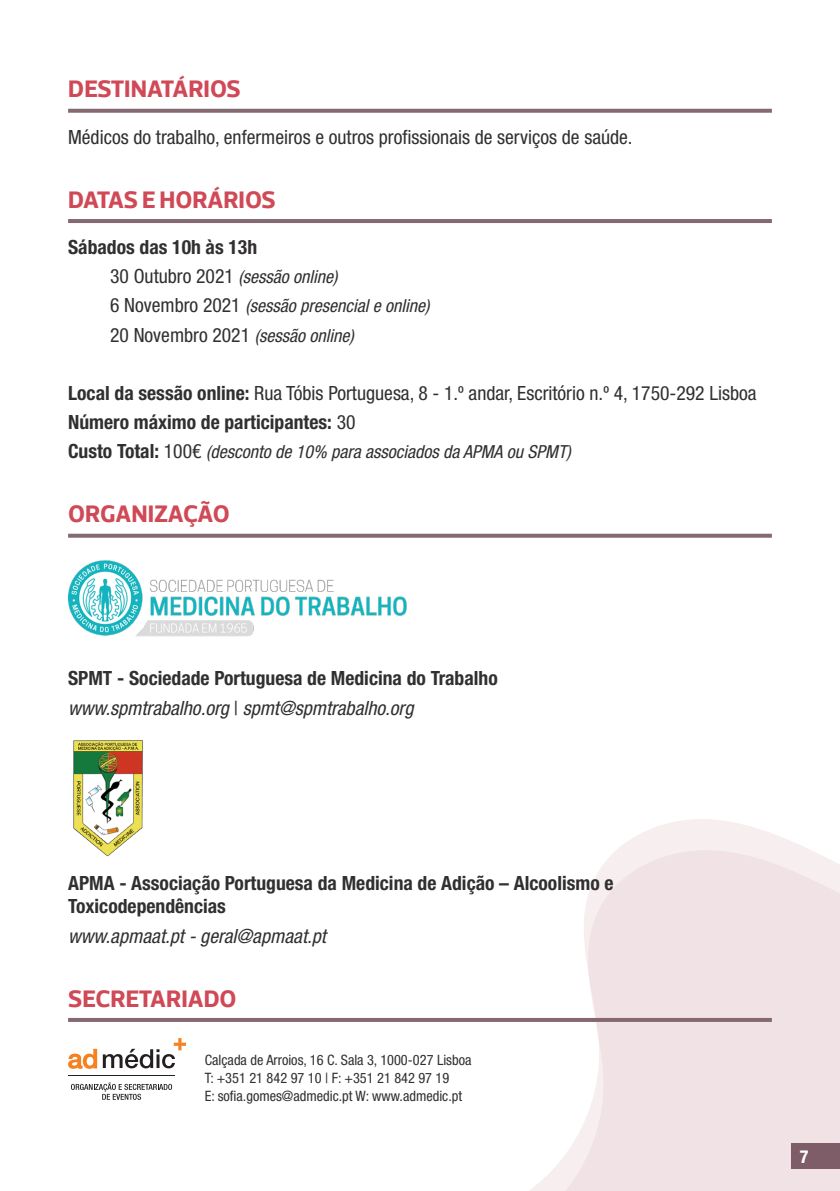
<style>
.page{position:relative;width:840px;height:1191px;background:#fff}
.page>*{position:absolute;margin:0;border:0;box-sizing:border-box;transform-origin:0 0}
.Título_do_trabalho{font:700 24px "Acto CTT";letter-spacing:-.01em;color:#d04957}
.Título_do_trabalho-2{font:condensed 19.6px "Helvetica Neue LT Std";color:#312f30}
.Título_do_trabalho-3{font:700 condensed 19.6px/23.6px "Helvetica Neue LT Std";color:#312f30}
.Título_do_trabalho-4{font:italic condensed 19.6px "Helvetica Neue LT Std";color:#312f30}
.Título_do_trabalho-5{font:italic condensed 18px "Helvetica Neue LT Std";color:#312f30}
.t1{font:700 condensed 18px "Helvetica Neue LT Std";color:#fff}
.Título_do_trabalho-6{font:condensed 14.4px "Helvetica Neue LT Std";color:#312f30}
.s1{font-style:normal;font-size:19.6px}
.s2{font-style:italic;font-size:18px}
.s3{font-weight:700}
.s4{font-weight:400}
.s5{font-weight:700;font-style:normal;font-size:19.6px}
.s6{font-style:normal}
</style>
<div class="page">
<svg style="left:617px;top:819px;width:193px;height:31px;fill:#f7eef0"></svg>
<svg style="left:529px;top:850px;width:310px;height:341px;fill:#f1e2e5"></svg>
<div style="left:790px;top:1143px;width:49px;height:25px;background:#7f5d68"></div>
<svg style="left:68px;top:109px;width:703px;height:4px;background:#8c727a"></svg>
<hr style="left:68px;top:219px;width:703px;height:4px;background:#856972">
<svg style="left:68px;top:534px;width:703px;height:4px;background:#8d737b"></svg>
<hr style="left:68px;top:1018px;width:703px;height:4px;background:#856972">
<img style="left:73px;top:740px;width:70px;height:117px">
<img style="left:68px;top:560px;width:339px;height:77px">
<svg style="left:68px;top:1048px;width:29px;height:20px"></svg>
<hr style="left:68px;top:1075px;width:107px;height:1px;background:#231f20">
<svg style="left:103px;top:1038px;width:83px;height:30px"></svg>
<svg style="left:71px;top:1082px;width:101px;height:17px"></svg>
<p class="Título_do_trabalho" style="left:68px;top:75px;width:174px">DESTINATÁRIOS</p>
<p class="Título_do_trabalho-2" style="left:68px;top:125px;width:565px">Médicos do trabalho, enfermeiros e outros profissionais de serviços de saúde.</p>
<p class="Título_do_trabalho" style="left:68px;top:185px;width:209px">DATAS E HORÁRIOS</p>
<p class="Título_do_trabalho-3" style="left:68px;top:235px;width:190px">Sábados das 10h às 13h</p>
<p class="Título_do_trabalho-5" style="left:110px;top:266px;width:229px"><span class="s1">30 Outubro 2021</span> (sessão online)</p>
<p class="Título_do_trabalho-5" style="left:110px;top:295px;width:321px"><span class="s1">6 Novembro 2021</span> (sessão presencial e online)</p>
<p class="Título_do_trabalho-2" style="left:110px;top:323px;width:245px">20 Novembro 2021 <span class="s2">(sessão online)</span></p>
<p class="Título_do_trabalho-2" style="left:68px;top:381px;width:689px"><span class="s3">Local da sessão online:</span> Rua Tóbis Portuguesa, 8 - 1.º andar, Escritório n.º 4, 1750-292 Lisboa</p>
<p class="Título_do_trabalho-3" style="left:68px;top:410px;width:289px">Número máximo de participantes: <span class="s4">30</span></p>
<p class="Título_do_trabalho-5" style="left:68px;top:441px;width:504px"><span class="s5">Custo Total:</span> <span class="s1">100€</span> (desconto de 10% para associados da APMA ou SPMT)</p>
<p class="Título_do_trabalho" style="left:68px;top:499px;width:163px">ORGANIZAÇÃO</p>
<p class="Título_do_trabalho-3" style="left:68px;top:666px;width:431px">SPMT - Sociedade Portuguesa de Medicina do Trabalho</p>
<p class="Título_do_trabalho-4" style="left:68px;top:696px;width:347px">www.spmtrabalho.org <span class="s6">|</span> spmt@spmtrabalho.org</p>
<p class="Título_do_trabalho-3" style="left:68px;top:870px;width:546px">APMA - Associação Portuguesa da Medicina de Adição – Alcoolismo e<br>Toxicodependências</p>
<p class="Título_do_trabalho-4" style="left:68px;top:924px;width:259px">www.apmaat.pt - geral@apmaat.pt</p>
<p class="Título_do_trabalho" style="left:68px;top:983px;width:169px">SECRETARIADO</p>
<p class="Título_do_trabalho-6" style="left:205px;top:1051px;width:268px">Calçada de Arroios, 16 C. Sala 3, 1000-027 Lisboa</p>
<p class="Título_do_trabalho-6" style="left:205px;top:1069px;width:246px">T: +351 21 842 97 10 | F: +351 21 842 97 19</p>
<p class="Título_do_trabalho-6" style="left:205px;top:1087px;width:259px">E: sofia.gomes@admedic.pt W: www.admedic.pt</p>
<p class="t1" style="left:799px;top:1145px;width:10px">7</p>
</div>
